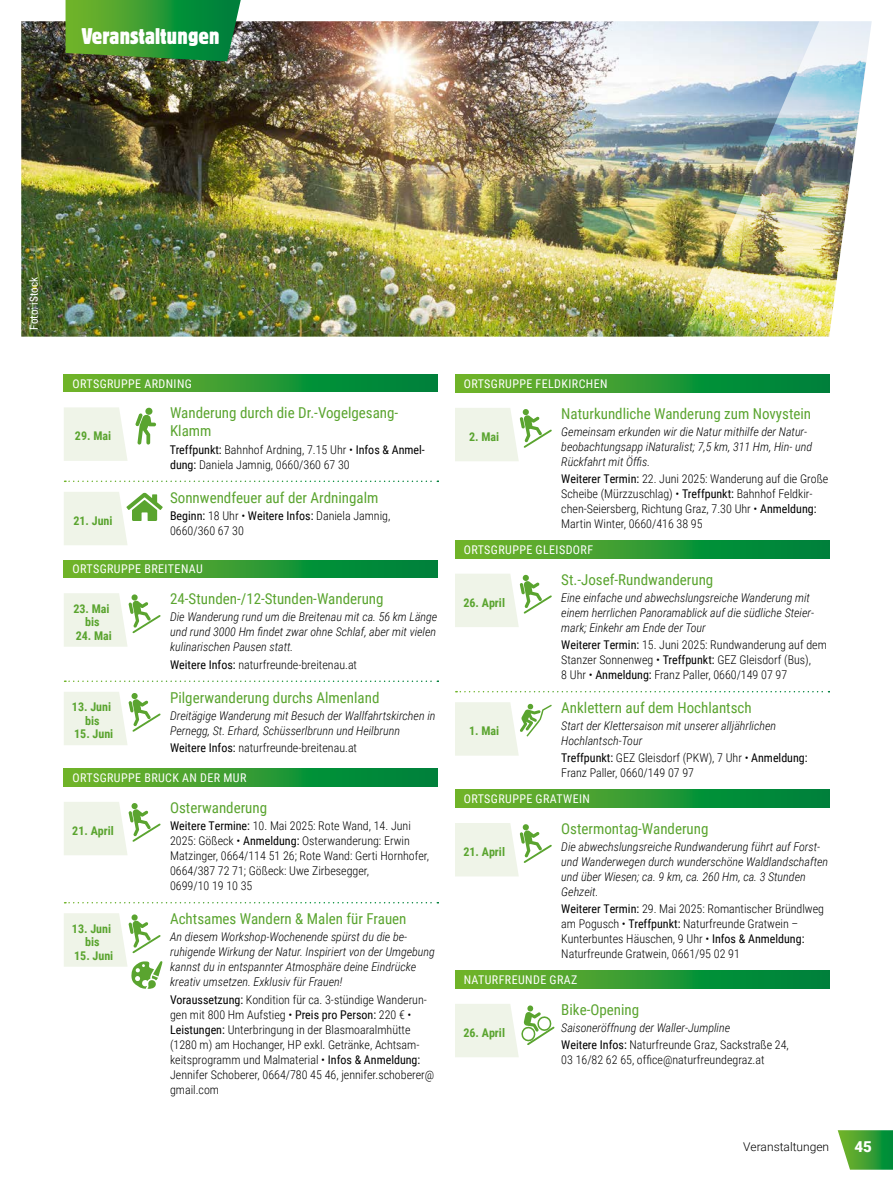
<style>
.page{position:relative;width:893px;height:1191px;background:#fff}
.page>*{position:absolute;margin:0;border:0;box-sizing:border-box;transform-origin:0 0}
.Impressum_7_9{font:condensed 22.5px "Block BE";letter-spacing:.01em;color:#fff}
.R_K_Headline_ERLEBNIS_N{font:15px/18px "Roboto Condensed";color:#5aa42f}
.t1{font:900 15px "Roboto";color:#fff}
.R_K_Copy_8_10{font:300 12px/15px "Roboto Condensed";color:#000}
.R_K_Intro_Kursiv{font:italic 300 12px/15px "Roboto Condensed";color:#000}
.R_K_Monat{font:12px "Roboto Condensed";letter-spacing:.035em;color:#fff}
.R_K_Datum{font:700 12px "Roboto Condensed";color:#5aa42f}
.t2{font:300 12px "Roboto";color:#000}
.Fotocredit{font:11.25px "Roboto Condensed";color:#fff}
.s1{font-weight:400}
</style>
<div class="page">
<svg style="left:838px;top:1130px;width:55px;height:39px;background:#4ca848"></svg>
<img style="left:21px;top:21px;width:658px;height:316px">
<img style="left:679px;top:21px;width:193px;height:316px">
<svg style="left:66px;top:0;width:175px;height:61px;background:#369638"></svg>
<svg style="left:64px;top:374px;width:374px;height:18px;background:#309a33"></svg>
<svg style="left:64px;top:407px;width:63px;height:54px;background:#f0f4e9"></svg>
<svg style="left:65px;top:480px;width:373px;height:2px"></svg>
<svg style="left:64px;top:560px;width:374px;height:18px;background:#309a33"></svg>
<svg style="left:65px;top:680px;width:373px;height:2px"></svg>
<svg style="left:64px;top:768px;width:374px;height:18px;background:#309a33"></svg>
<svg style="left:65px;top:902px;width:373px;height:1px"></svg>
<div style="left:145px;top:408px;width:8px;height:7px;background:#5aa42f;border-radius:3px"></div>
<svg style="left:135px;top:413px;width:21px;height:31px"></svg>
<svg style="left:64px;top:492px;width:99px;height:53px"></svg>
<svg style="left:64px;top:593px;width:97px;height:53px"></svg>
<svg style="left:64px;top:692px;width:97px;height:53px"></svg>
<svg style="left:64px;top:802px;width:97px;height:53px"></svg>
<svg style="left:455px;top:374px;width:374px;height:18px;background:#309a33"></svg>
<svg style="left:455px;top:540px;width:374px;height:18px;background:#309a33"></svg>
<svg style="left:456px;top:691px;width:373px;height:1px"></svg>
<svg style="left:455px;top:789px;width:374px;height:18px;background:#309a33"></svg>
<svg style="left:455px;top:970px;width:374px;height:18px;background:#309a33"></svg>
<svg style="left:455px;top:408px;width:97px;height:53px"></svg>
<svg style="left:455px;top:574px;width:97px;height:53px"></svg>
<svg style="left:455px;top:702px;width:97px;height:53px"></svg>
<svg style="left:455px;top:823px;width:97px;height:53px"></svg>
<svg style="left:455px;top:1004px;width:99px;height:53px"></svg>
<svg style="left:64px;top:913px;width:98px;height:75px"></svg>
<p class="Impressum_7_9" style="left:82px;top:23px;width:139px">Veranstaltungen</p>
<p class="Fotocredit" style="left:26px;top:329px;width:54px;rotate:-90deg">Foto: iStock</p>
<p class="R_K_Monat" style="left:72px;top:375px;width:121px">ORTSGRUPPE ARDNING</p>
<p class="R_K_Datum" style="left:75px;top:428px;width:38px">29. Mai</p>
<p class="R_K_Headline_ERLEBNIS_N" style="left:170px;top:403px;width:230px">Wanderung durch die Dr.-Vogelgesang-<br>Klamm</p>
<p class="R_K_Copy_8_10" style="left:170px;top:441px;width:257px"><span class="s1">Treffpunkt:</span> Bahnhof Ardning, 7.15 Uhr • <span class="s1">Infos &amp; Anmel&shy;dung:</span> Daniela Jamnig, 0660/360 67 30</p>
<p class="R_K_Headline_ERLEBNIS_N" style="left:170px;top:488px;width:210px">Sonnwendfeuer auf der Ardningalm</p>
<p class="R_K_Copy_8_10" style="left:170px;top:508px;width:222px"><span class="s1">Beginn:</span> 18 Uhr • <span class="s1">Weitere Infos:</span> Daniela Jamnig,<br>0660/360 67 30</p>
<p class="R_K_Monat" style="left:72px;top:560px;width:132px">ORTSGRUPPE BREITENAU</p>
<p class="R_K_Datum" style="left:73px;top:600px;width:38px">23. Mai</p>
<p class="R_K_Datum" style="left:85px;top:613px;width:16px">bis</p>
<p class="R_K_Datum" style="left:76px;top:627px;width:38px">24. Mai</p>
<p class="R_K_Datum" style="left:73px;top:512px;width:41px">21. Juni</p>
<p class="R_K_Headline_ERLEBNIS_N" style="left:170px;top:589px;width:215px">24-Stunden-/12-Stunden-Wanderung</p>
<p class="R_K_Intro_Kursiv" style="left:170px;top:609px;width:269px;text-align:justify">Die Wanderung rund um die Breitenau mit ca. 56 km Länge und rund 3000 Hm findet zwar ohne Schlaf, aber mit vielen kulinarischen Pausen statt.</p>
<p class="R_K_Copy_8_10" style="left:170px;top:656px;width:189px"><span class="s1">Weitere Infos:</span> naturfreunde-breitenau.at</p>
<p class="R_K_Headline_ERLEBNIS_N" style="left:170px;top:688px;width:211px">Pilgerwanderung durchs Almenland</p>
<p class="R_K_Intro_Kursiv" style="left:170px;top:707px;width:267px">Dreitägige Wanderung mit Besuch der Wallfahrtskirchen in<br>Pernegg, St. Erhard, Schüsserlbrunn und Heilbrunn</p>
<p class="R_K_Copy_8_10" style="left:170px;top:740px;width:189px"><span class="s1">Weitere Infos:</span> naturfreunde-breitenau.at</p>
<p class="R_K_Monat" style="left:72px;top:769px;width:175px">ORTSGRUPPE BRUCK AN DER MUR</p>
<p class="R_K_Datum" style="left:72px;top:698px;width:41px">13. Juni</p>
<p class="R_K_Datum" style="left:85px;top:712px;width:16px">bis</p>
<p class="R_K_Datum" style="left:74px;top:725px;width:41px">15. Juni</p>
<p class="R_K_Datum" style="left:72px;top:822px;width:43px">21. April</p>
<p class="R_K_Datum" style="left:72px;top:920px;width:41px">13. Juni</p>
<p class="R_K_Datum" style="left:85px;top:933px;width:16px">bis</p>
<p class="R_K_Datum" style="left:74px;top:947px;width:41px">15. Juni</p>
<p class="R_K_Headline_ERLEBNIS_N" style="left:170px;top:798px;width:99px">Osterwanderung</p>
<p class="R_K_Copy_8_10" style="left:170px;top:817px;width:261px"><span class="s1">Weitere Termine:</span> 10. Mai 2025: Rote Wand, 14. Juni 2025: Gößeck • <span class="s1">Anmeldung:</span> Osterwanderung: Erwin Matzinger, 0664/114 51 26; Rote Wand: Gerti Hornhofer, 0664/387 72 71; Gößeck: Uwe Zirbesegger,<br>0699/10 19 10 35</p>
<p class="R_K_Headline_ERLEBNIS_N" style="left:170px;top:909px;width:238px">Achtsames Wandern &amp; Malen für Frauen</p>
<p class="R_K_Intro_Kursiv" style="left:170px;top:929px;width:266px">An diesem Workshop-Wochenende spürst du die be&shy;ruhigende Wirkung der Natur. Inspiriert von der Umgebung kannst du in entspannter Atmosphäre deine Eindrücke kreativ umsetzen. Exklusiv für Frauen!</p>
<p class="R_K_Copy_8_10" style="left:170px;top:991px;width:266px"><span class="s1">Voraussetzung:</span> Kondition für ca. 3-stündige Wanderun&shy;gen mit 800 Hm Aufstieg • <span class="s1">Preis pro Person:</span> 220 € • <span class="s1">Leistungen:</span> Unterbringung in der Blasmoaralmhütte (1280 m) am Hochanger, HP exkl. Getränke, Achtsam&shy;keitsprogramm und Malmaterial • <span class="s1">Infos &amp; Anmeldung:<br></span>Jennifer Schoberer, 0664/780 45 46, jennifer.schoberer@ gmail.com</p>
<p class="R_K_Monat" style="left:464px;top:375px;width:145px">ORTSGRUPPE FELDKIRCHEN</p>
<p class="R_K_Headline_ERLEBNIS_N" style="left:561px;top:404px;width:251px">Naturkundliche Wanderung zum Novystein</p>
<p class="R_K_Intro_Kursiv" style="left:561px;top:424px;width:252px">Gemeinsam erkunden wir die Natur mithilfe der Natur&shy;beobachtungsapp iNaturalist; 7,5 km, 311 Hm, Hin- und<br>Rückfahrt mit Öffis.</p>
<p class="R_K_Copy_8_10" style="left:561px;top:471px;width:269px"><span class="s1">Weiterer Termin:</span> 22. Juni 2025: Wanderung auf die Große Scheibe (Mürzzuschlag) • <span class="s1">Treffpunkt:</span> Bahnhof Feldkir&shy;chen-Seiersberg, Richtung Graz, 7.30 Uhr • <span class="s1">Anmeldung:<br></span>Martin Winter, 0660/416 38 95</p>
<p class="R_K_Monat" style="left:464px;top:541px;width:131px">ORTSGRUPPE GLEISDORF</p>
<p class="R_K_Datum" style="left:469px;top:428px;width:32px">2. Mai</p>
<p class="R_K_Datum" style="left:463px;top:594px;width:43px">26. April</p>
<p class="R_K_Headline_ERLEBNIS_N" style="left:561px;top:570px;width:154px">St.-Josef-Rundwanderung</p>
<p class="R_K_Intro_Kursiv" style="left:561px;top:589px;width:254px">Eine einfache und abwechslungsreiche Wanderung mit einem herrlichen Panoramablick auf die südliche Steier&shy;mark; Einkehr am Ende der Tour</p>
<p class="R_K_Copy_8_10" style="left:561px;top:636px;width:267px"><span class="s1">Weiterer Termin:</span> 15. Juni 2025: Rundwanderung auf dem<br>Stanzer Sonnenweg • <span class="s1">Treffpunkt:</span> GEZ Gleisdorf (Bus),<br>8 Uhr • <span class="s1">Anmeldung:</span> Franz Paller, 0660/149 07 97</p>
<p class="R_K_Headline_ERLEBNIS_N" style="left:561px;top:698px;width:192px">Anklettern auf dem Hochlantsch</p>
<p class="R_K_Intro_Kursiv" style="left:561px;top:718px;width:216px">Start der Klettersaison mit unserer alljährlichen<br>Hochlantsch-Tour</p>
<p class="R_K_Copy_8_10" style="left:561px;top:750px;width:248px"><span class="s1">Treffpunkt:</span> GEZ Gleisdorf (PKW), 7 Uhr • <span class="s1">Anmeldung:<br></span>Franz Paller, 0660/149 07 97</p>
<p class="R_K_Monat" style="left:464px;top:790px;width:128px">ORTSGRUPPE GRATWEIN</p>
<p class="R_K_Datum" style="left:469px;top:722px;width:32px">1. Mai</p>
<p class="R_K_Headline_ERLEBNIS_N" style="left:561px;top:819px;width:149px">Ostermontag-Wanderung</p>
<p class="R_K_Intro_Kursiv" style="left:561px;top:839px;width:268px">Die abwechslungsreiche Rundwanderung führt auf Forst&shy;und Wanderwegen durch wunderschöne Waldlandschaften und über Wiesen; ca. 9 km, ca. 260 Hm, ca. 3 Stunden Gehzeit.</p>
<p class="R_K_Copy_8_10" style="left:561px;top:901px;width:264px"><span class="s1">Weiterer Termin:</span> 29. Mai 2025: Romantischer Bründlweg am Pogusch • <span class="s1">Treffpunkt:</span> Naturfreunde Gratwein – Kunterbuntes Häuschen, 9 Uhr • <span class="s1">Infos &amp; Anmeldung:<br></span>Naturfreunde Gratwein, 0661/95 02 91</p>
<p class="R_K_Monat" style="left:464px;top:971px;width:115px">NATURFREUNDE GRAZ</p>
<p class="R_K_Datum" style="left:463px;top:843px;width:43px">21. April</p>
<p class="R_K_Datum" style="left:463px;top:1024px;width:43px">26. April</p>
<p class="R_K_Headline_ERLEBNIS_N" style="left:561px;top:1000px;width:79px">Bike-Opening</p>
<p class="R_K_Intro_Kursiv" style="left:561px;top:1019px;width:170px">Saisoneröffnung der Waller-Jumpline</p>
<p class="R_K_Copy_8_10" style="left:561px;top:1036px;width:229px"><span class="s1">Weitere Infos:</span> Naturfreunde Graz, Sackstraße 24,<br>03 16/82 62 65, office@naturfreundegraz.at</p>
<p class="t2" style="left:743px;top:1138px;width:87px">Veranstaltungen</p>
<p class="t1" style="left:854px;top:1136px;width:19px">45</p>
</div>
